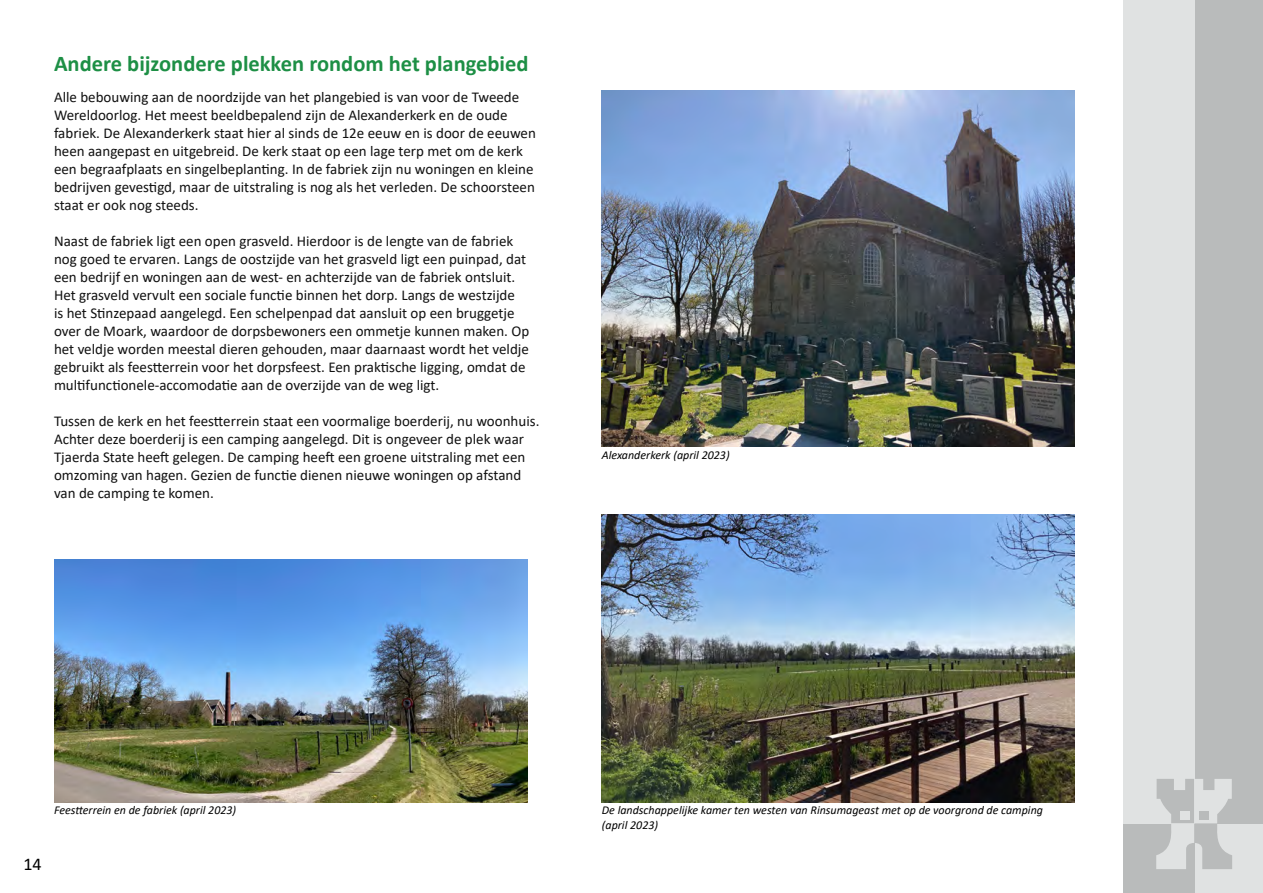
<style>
.page{position:relative;width:1263px;height:893px;background:#fff}
.page>*{position:absolute;margin:0;border:0;box-sizing:border-box;transform-origin:0 0}
.t1{font:700 22.5px "Calibri";color:#1d8f45}
.t2{font:18px "Calibri";color:#000}
.t3{font:15px/18px "Calibri";color:#111}
.t4{font:italic 12px "Calibri";color:#000101}
</style>
<div class="page">
<div style="left:1194px;top:823px;width:69px;height:70px;background:#e0e2e2"></div>
<div style="left:1194px;top:0;width:69px;height:823px;background:#b9bbbb"></div>
<div style="left:1123px;top:823px;width:71px;height:70px;background:#b9bbbb"></div>
<div style="left:1123px;top:0;width:71px;height:823px;background:#e0e2e2"></div>
<svg style="left:1156px;top:779px;width:76px;height:90px"></svg>
<div style="left:1199px;top:812px;width:9px;height:8px;background:#b9bbbb"></div>
<img style="left:602px;top:90px;width:473px;height:356px">
<img style="left:54px;top:559px;width:473px;height:243px">
<img style="left:602px;top:514px;width:473px;height:288px">
<h1 class="t1" style="left:54px;top:47px;width:476px">Andere bijzondere plekken rondom het plangebied</h1>
<p class="t3" style="left:54px;top:87px;width:483px">Alle bebouwing aan de noordzijde van het plangebied is van voor de Tweede Wereldoorlog. Het meest beeldbepalend zijn de Alexanderkerk en de oude fabriek. De Alexanderkerk staat hier al sinds de 12e eeuw en is door de eeuwen heen aangepast en uitgebreid. De kerk staat op een lage terp met om de kerk een begraafplaats en singelbeplanting In. de fabriek zijn nu woningen en kleine bedrijven gevestigd, maar de uitstraling is nog als het verleden. De schoorsteen staat er ook nog steeds.</p>
<p class="t3" style="left:54px;top:231px;width:477px">Naast de fabriek ligt een open grasveld. Hierdoor is de lengte van de fabriek nog goed te ervaren. Langs de oostzijde van het grasveld ligt een puinpad, dat een bedrijf en woningen aan de west- en achterzijde van de fabriek ontsluit.<br>Het grasveld vervult een sociale functie binnen het dorp. Langs de westzijde<br>is het Stinzepaad aangelegd. Een schelpenpad dat aansluit op een bruggetje over de Moark, waardoor de dorpsbewoners een ommetje kunnen maken. Op het veldje worden meestal dieren gehouden, maar daarnaast wordt het veldje gebruikt als feestterrein voor het dorpsfeest. Een praktische ligging, omdat de multifunctionele-accomodatie aan de overzijde van de weg ligt.</p>
<p class="t3" style="left:54px;top:411px;width:487px">Tussen de kerk en het feestterrein staat een voormalige boerderij, nu woonhuis.<br>Achter deze boerderij is een camping aangelegd. Dit is ongeveer de plek waar Tjaerda State heeft gelegen. De camping heeft een groene uitstraling met een omzoming van hagen. Gezien de functie dienen nieuwe woningen op afstand van de camping te komen.</p>
<p class="t4" style="left:602px;top:446px;width:129px">Alexanderkerk (april 2023(</p>
<p class="t4" style="left:54px;top:802px;width:184px">Feestterrein en de fabriek (april 2023)</p>
<p class="t2" style="left:23px;top:852px;width:20px">14</p>
<p class="t4" style="left:602px;top:802px;width:443px">De landschappelijke kamer ten westen van Rinsumageast met op de voorgrond de camping</p>
<p class="t4" style="left:602px;top:816px;width:58px">(april 2023(</p>
</div>
